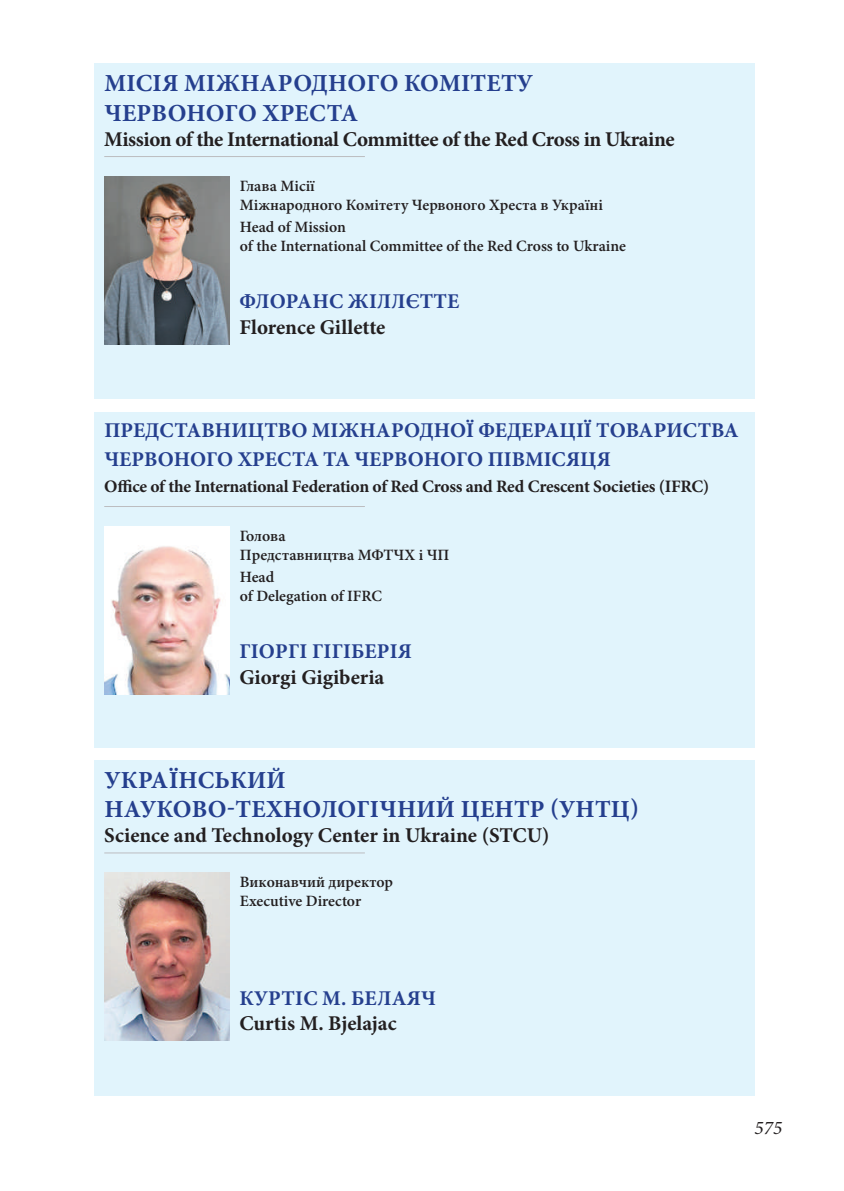
<style>
.page{position:relative;width:844px;height:1191px;background:#fff}
.page>*{position:absolute;margin:0;border:0;box-sizing:border-box;transform-origin:0 0}
.t1{font:700 24.5px/29.4px "Minion Pro";letter-spacing:.01em;color:#253f8e}
.t2{font:700 21px "Minion Pro";letter-spacing:-.01em;color:#231f20}
.t3{font:700 21px/29.4px "Minion Pro";color:#253f8e}
.t4{font:italic 19.25px "Minion Pro";color:#231f20}
.t5{font:700 17.5px "Minion Pro";letter-spacing:-.015em;color:#231f20}
.t6{font:600 15.75px/18.9px "Minion Pro";color:#231f20}
</style>
<div class="page">
<div style="left:94px;top:63px;width:660px;height:336px;background:#e1f4fc"></div>
<div style="left:94px;top:760px;width:660px;height:335px;background:#e1f4fc"></div>
<div style="left:94px;top:412px;width:660px;height:335px;background:#e1f4fc"></div>
<hr style="left:104px;top:156px;width:261px;height:1px;background:#bcbdc0">
<img style="left:104px;top:176px;width:125px;height:168px">
<hr style="left:104px;top:852px;width:261px;height:1px;background:#bcbdc0">
<img style="left:104px;top:872px;width:125px;height:168px">
<hr style="left:104px;top:506px;width:261px;height:1px;background:#bcbdc0">
<img style="left:104px;top:526px;width:125px;height:168px">
<h1 class="t1" style="left:104px;top:68px;width:430px">МІСІЯ МІЖНАРОДНОГО КОМІТЕТУ<br>ЧЕРВОНОГО ХРЕСТА</h1>
<h2 class="t2" style="left:104px;top:124px;width:571px">Mission of the International Committee of the Red Cross in Ukraine</h2>
<p class="t6" style="left:240px;top:176px;width:364px">Глава Місії<br>Міжнародного Комітету Червоного Хреста в Україні</p>
<p class="t6" style="left:240px;top:217px;width:387px">Head of Mission<br>of the International Committee of the Red Cross to Ukraine</p>
<h2 class="t3" style="left:239px;top:287px;width:221px">ФЛОРАНС ЖІЛЛЄТТЕ</h2>
<h2 class="t2" style="left:239px;top:312px;width:147px">Florence Gillette</h2>
<h2 class="t3" style="left:104px;top:415px;width:635px">ПРЕДСТАВНИЦТВО МІЖНАРОДНОЇ ФЕДЕРАЦІЇ ТОВАРИСТВА<br>ЧЕРВОНОГО ХРЕСТА ТА ЧЕРВОНОГО ПІВМІСЯЦЯ</h2>
<p class="t5" style="left:104px;top:473px;width:606px">Office of the International Federation of Red Cross and Red Crescent Societies (IFRC)</p>
<p class="t6" style="left:240px;top:526px;width:211px">Голова<br>Представництва МФТЧХ і ЧП</p>
<p class="t6" style="left:240px;top:567px;width:144px">Head<br>of Delegation of IFRC</p>
<h2 class="t3" style="left:239px;top:636px;width:174px">ГІОРГІ ГІГІБЕРІЯ</h2>
<h2 class="t2" style="left:239px;top:662px;width:146px">Giorgi Gigiberia</h2>
<h1 class="t1" style="left:104px;top:765px;width:536px">УКРАЇНСЬКИЙ<br>НАУКОВО-ТЕХНОЛОГІЧНИЙ ЦЕНТР (УНТЦ)</h1>
<h2 class="t2" style="left:104px;top:820px;width:446px">Science and Technology Center in Ukraine (STCU)</h2>
<p class="t6" style="left:240px;top:873px;width:155px">Виконавчий директор<br>Executive Director</p>
<h2 class="t3" style="left:239px;top:983px;width:198px">КУРТІС М. БЕЛАЯЧ</h2>
<h2 class="t2" style="left:239px;top:1008px;width:159px">Curtis M. Bjelajac</h2>
<p class="t4" style="left:754px;top:1114px;width:29px">575</p>
</div>
